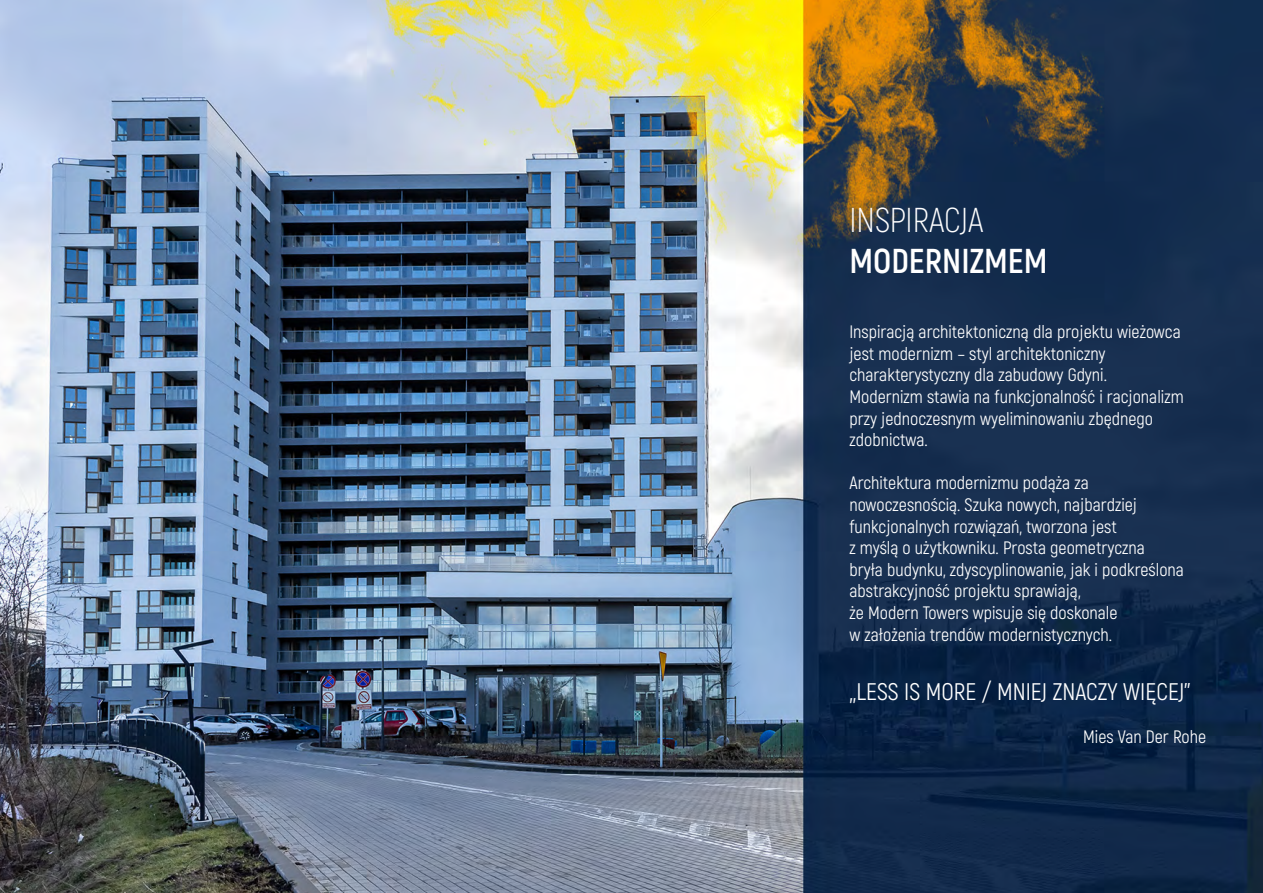
<style>
.page{position:relative;width:1263px;height:893px;background:#fff}
.page>*{position:absolute;margin:0;border:0;box-sizing:border-box;transform-origin:0 0}
.t1{font:700 34.5px "Akrobat";color:#fff}
.t2{font:300 34.5px "Akrobat";color:#fff}
.t3{font:24px "Akrobat";color:#fff}
.t4{font:18px/21.6px "Akrobat";color:#fff}
</style>
<div class="page">
<img style="left:0;top:0;width:1263px;height:893px">
<h1 class="t2" style="left:849px;top:200px;width:136px">INSPIRACJA</h1>
<h1 class="t1" style="left:849px;top:240px;width:200px">MODERNIZMEM</h1>
<p class="t4" style="left:849px;top:321px;width:336px">Inspiracją architektoniczną dla projektu wieżowca jest modernizm – styl architektoniczny charakterystyczny dla zabudowy Gdyni.<br>Modernizm stawia na funkcjonalność i racjonalizm przy jednoczesnym wyeliminowaniu zbędnego zdobnictwa.</p>
<p class="t4" style="left:849px;top:472px;width:336px">Architektura modernizmu podąża za nowoczesnością. Szuka nowych, najbardziej funkcjonalnych rozwiązań, tworzona jest<br>z myślą o użytkowniku. Prosta geometryczna<br>bryła budynku, zdyscyplinowanie, jak i podkreślona abstrakcyjność projektu sprawiają,<br>że Modern Towers wpisuje się doskonale<br>w założenia trendów modernistycznych.</p>
<h2 class="t3" style="left:849px;top:677px;width:342px">„„LESS IS MORE / MNIEJ ZNACZY WIĘCEJ’’</h2>
<p class="t4" style="left:1083px;top:726px;width:124px">Mies Van Der Rohe</p>
</div>
